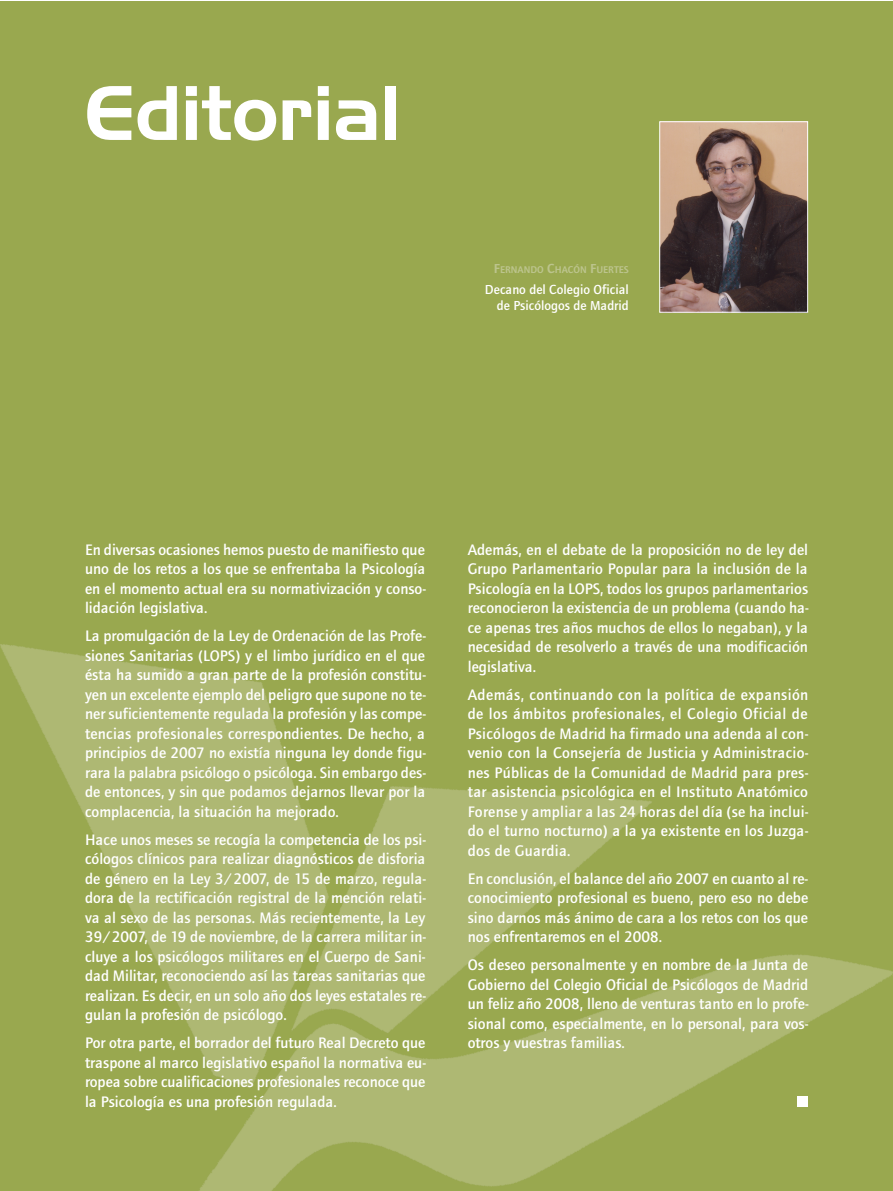
<style>
.page{position:relative;width:893px;height:1191px;background:#fff}
.page>*{position:absolute;margin:0;border:0;box-sizing:border-box;transform-origin:0 0}
.t1{font:75px "Handel Gothic BT";color:#fff}
.t2{font:500 15.75px/19.5px "Foundry Journal";color:#fff;text-align:justify}
.t3{font:500 13.5px/16.2px "Foundry Journal";color:#fff;text-align:right}
.t4{font:600 10.2px "Foundry Journal";color:#bcc48d}
.s1{font-size:13.5px}
</style>
<div class="page">
<img style="left:0;top:1px;width:892px;height:1190px">
<img style="left:661px;top:123px;width:145px;height:188px">
<div style="left:659px;top:121px;width:149px;height:192px;border:1px solid #fff"></div>
<div style="left:797px;top:1096px;width:11px;height:11px;background:#fff"></div>
<h1 class="t1" style="left:85px;top:86px;width:317px">Editorial</h1>
<p class="t4" style="left:494px;top:266px;width:136px"><span class="s1">F</span>ERNANDO <span class="s1">C</span>HACÓN <span class="s1">F</span>UERTES</p>
<p class="t3" style="left:485px;top:282px;width:146px">Decano del Colegio Oficial de Psicólogos de Madrid</p>
<p class="t2" style="left:85px;top:541px;width:342px">En diversas ocasiones hemos puesto de manifiesto que uno de los retos a los que se enfrentaba la Psicología en el momento actual era su normativización y conso&shy;lidación legislativa.</p>
<p class="t2" style="left:85px;top:627px;width:342px">La promulgación de la Ley de Ordenación de las Profe&shy;siones Sanitarias (LOPS) y el limbo jurídico en el que ésta ha sumido a gran parte de la profesión constitu&shy;yen un excelente ejemplo del peligro que supone no te&shy;ner suficientemente regulada la profesión y las compe&shy;tencias profesionales correspondientes. De hecho, a principios de 2007 no existía ninguna ley donde figu&shy;rara la palabra psicólogo o psicóloga. Sin embargo des&shy;de entonces, y sin que podamos dejarnos llevar por la complacencia, la situación ha mejorado.</p>
<p class="t2" style="left:85px;top:831px;width:342px">Hace unos meses se recogía la competencia de los psi&shy;cólogos clínicos para realizar diagnósticos de disforia de género en la Ley 3/2007, de 15 de marzo, regula&shy;dora de la rectificación registral de la mención relati&shy;va al sexo de las personas. Más recientemente, la Ley 39/2007, de 19 de noviembre, de la carrera militar in&shy;cluye a los psicólogos militares en el Cuerpo de Sani&shy;dad Militar, reconociendo así las tareas sanitarias que realizan. Es decir, en un solo año dos leyes estatales re&shy;gulan la profesión de psicólogo.</p>
<p class="t2" style="left:85px;top:1034px;width:342px">Por otra parte, el borrador del futuro Real Decreto que traspone al marco legislativo español la normativa eu&shy;ropea sobre cualificaciones profesionales reconoce que la Psicología es una profesión regulada.</p>
<p class="t2" style="left:468px;top:541px;width:342px">Además, en el debate de la proposición no de ley del Grupo Parlamentario Popular para la inclusión de la Psicología en la LOPS, todos los grupos parlamentarios reconocieron la existencia de un problema (cuando ha&shy;ce apenas tres años muchos de ellos lo negaban), y la necesidad de resolverlo a través de una modificación legislativa.</p>
<p class="t2" style="left:468px;top:686px;width:342px">Además, continuando con la política de expansión de los ámbitos profesionales, el Colegio Oficial de Psicólogos de Madrid ha firmado una adenda al con&shy;venio con la Consejería de Justicia y Administracio&shy;nes Públicas de la Comunidad de Madrid para pres&shy;tar asistencia psicológica en el Instituto Anatómico Forense y ampliar a las 24 horas del día (se ha inclui&shy;do el turno nocturno) a la ya existente en los Juzga&shy;dos de Guardia.</p>
<p class="t2" style="left:468px;top:870px;width:342px">En conclusión, el balance del año 2007 en cuanto al re&shy;conocimiento profesional es bueno, pero eso no debe sino darnos más ánimo de cara a los retos con los que nos enfrentaremos en el 2008.</p>
<p class="t2" style="left:468px;top:956px;width:342px">Os deseo personalmente y en nombre de la Junta de Gobierno del Colegio Oficial de Psicólogos de Madrid un feliz año 2008, lleno de venturas tanto en lo profe&shy;sional como, especialmente, en lo personal, para vos&shy;otros y vuestras familias.</p>
</div>
